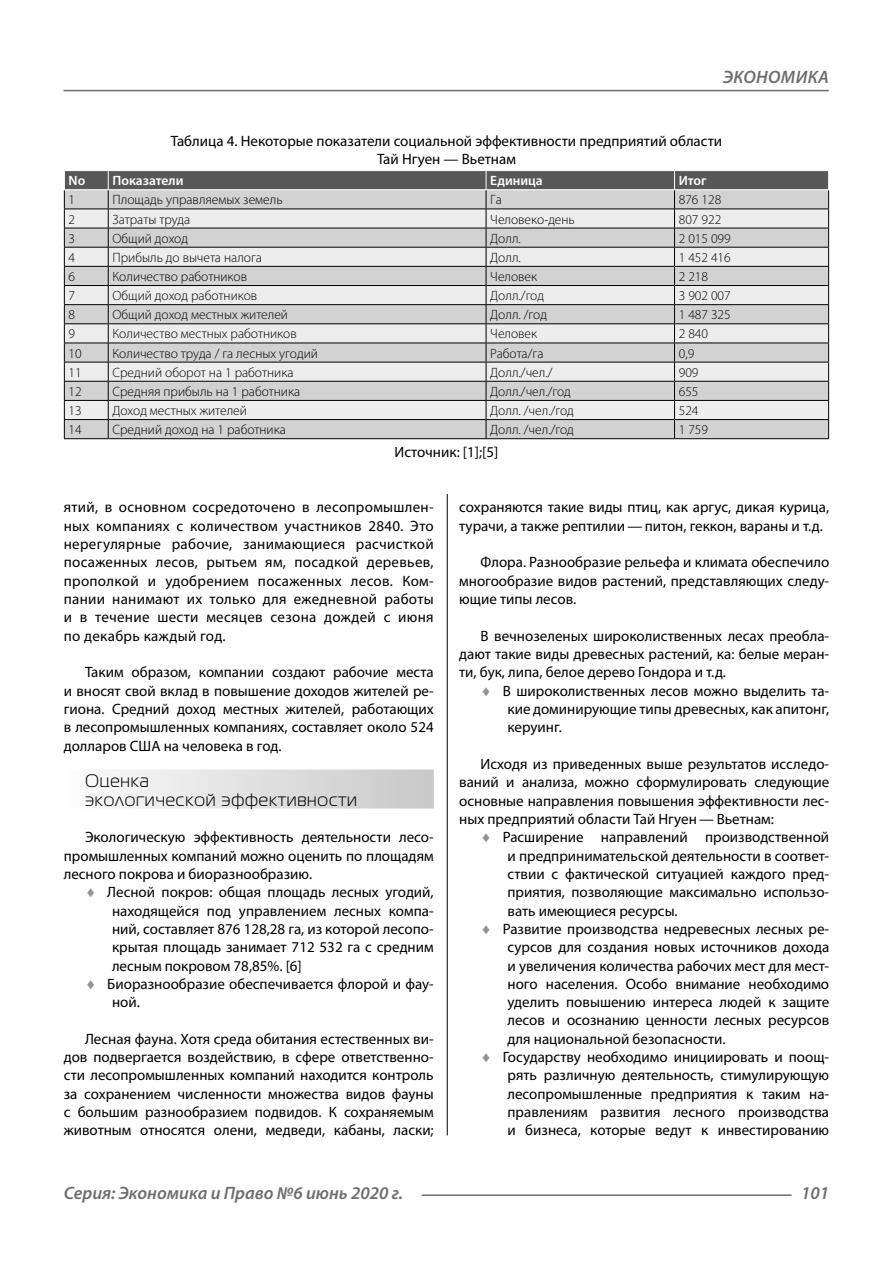
<style>
.page{position:relative;width:893px;height:1263px;background:#fff}
.page>*{position:absolute;margin:0;border:0;box-sizing:border-box;transform-origin:0 0}
.t1{font:italic 600 18px "Myriad Pro";color:#6e6e6e}
.Subheader_2lines{font:18px/18.3px "Magistral C";letter-spacing:.05em;color:#000}
.Normal{font:15px/18.3px "Myriad Pro";color:#000;text-align:justify}
.podpis{font:15px/18.3px "Myriad Pro";color:#000;text-align:center}
.Tab_content{font:300 13.5px "Myriad Pro";color:#000}
.Tab_header{font:600 13.5px "Myriad Pro";color:#fff}
.s1{color:#949494}
</style>
<div class="page">
<hr style="left:447px;top:128px;width:1px;height:1007px;background:#000">
<div style="left:64px;top:769px;width:370px;height:39px;background:linear-gradient(to right,#fcfcfc,#c8c8c8)"></div>
<div style="left:64px;top:128px;width:765px;height:366px;background:#fff"></div>
<hr style="left:64px;top:438px;width:44px;height:1px;background:#000">
<hr style="left:108px;top:438px;width:378px;height:1px;background:#000">
<hr style="left:486px;top:438px;width:188px;height:1px;background:#000">
<hr style="left:674px;top:438px;width:155px;height:1px;background:#000">
<svg style="left:64px;top:171px;width:765px;height:267px;background:#c9c9c9"></svg>
<hr style="left:64px;top:189px;width:44px;height:1px;background:#fff">
<hr style="left:108px;top:189px;width:378px;height:1px;background:#fff">
<hr style="left:486px;top:189px;width:188px;height:1px;background:#fff">
<hr style="left:674px;top:189px;width:155px;height:1px;background:#fff">
<hr style="left:63px;top:90px;width:766px;height:1px;background:#6e6e6e">
<hr style="left:422px;top:1194px;width:370px;height:2px;background:#6e6e6e">
<p class="t1" style="left:723px;top:66px;width:24px">Экономика</p>
<p class="podpis" style="left:171px;top:131px;width:553px">Таблица 4. Некоторые показатели социальной эффективности предприятий области<br>Тай Нгуен — Вьетнам</p>
<p class="Tab_header" style="left:69px;top:172px;width:18px">No</p>
<p class="Tab_header" style="left:112px;top:172px;width:73px">Показатели</p>
<p class="Tab_header" style="left:490px;top:172px;width:54px">Единица</p>
<p class="Tab_header" style="left:679px;top:172px;width:29px">Итог</p>
<p class="Tab_content" style="left:69px;top:192px;width:8px">1</p>
<p class="Tab_content" style="left:112px;top:192px;width:172px">Площадь управляемых земель</p>
<p class="Tab_content" style="left:490px;top:192px;width:13px">Гa</p>
<p class="Tab_content" style="left:679px;top:192px;width:44px">876 128</p>
<p class="Tab_content" style="left:69px;top:211px;width:8px">2</p>
<p class="Tab_content" style="left:112px;top:211px;width:79px">Затраты труда</p>
<p class="Tab_content" style="left:490px;top:211px;width:86px">Человеко-день</p>
<p class="Tab_content" style="left:679px;top:211px;width:44px">807 922</p>
<p class="Tab_content" style="left:69px;top:230px;width:8px">3</p>
<p class="Tab_content" style="left:112px;top:230px;width:77px">Общий доход</p>
<p class="Tab_content" style="left:490px;top:230px;width:32px">Долл.</p>
<p class="Tab_content" style="left:679px;top:230px;width:54px">2 015 099</p>
<p class="Tab_content" style="left:69px;top:249px;width:8px">4</p>
<p class="Tab_content" style="left:112px;top:249px;width:151px">Прибыль до вычета налога</p>
<p class="Tab_content" style="left:490px;top:249px;width:32px">Долл.</p>
<p class="Tab_content" style="left:679px;top:249px;width:54px">1 452 416</p>
<p class="Tab_content" style="left:69px;top:268px;width:8px">6</p>
<p class="Tab_content" style="left:112px;top:268px;width:136px">Количество работников</p>
<p class="Tab_content" style="left:490px;top:268px;width:48px">Человек</p>
<p class="Tab_content" style="left:679px;top:268px;width:31px">2 218</p>
<p class="Tab_content" style="left:69px;top:287px;width:8px">7</p>
<p class="Tab_content" style="left:112px;top:287px;width:146px">Общий доход работников</p>
<p class="Tab_content" style="left:490px;top:287px;width:55px">Долл./год</p>
<p class="Tab_content" style="left:679px;top:287px;width:54px">3 902 007</p>
<p class="Tab_content" style="left:69px;top:307px;width:8px">8</p>
<p class="Tab_content" style="left:112px;top:307px;width:177px">Общий доход местных жителей</p>
<p class="Tab_content" style="left:490px;top:307px;width:58px">Долл. /год</p>
<p class="Tab_content" style="left:679px;top:307px;width:54px">1 487 325</p>
<p class="Tab_content" style="left:69px;top:326px;width:8px">9</p>
<p class="Tab_content" style="left:112px;top:326px;width:186px">Количество местных работников</p>
<p class="Tab_content" style="left:490px;top:326px;width:48px">Человек</p>
<p class="Tab_content" style="left:679px;top:326px;width:31px">2 840</p>
<p class="Tab_content" style="left:69px;top:345px;width:15px">10</p>
<p class="Tab_content" style="left:112px;top:345px;width:207px">Количество труда / га лесных угодий</p>
<p class="Tab_content" style="left:490px;top:345px;width:55px">Работа/гa</p>
<p class="Tab_content" style="left:679px;top:345px;width:17px">0,9</p>
<p class="Tab_content" style="left:69px;top:364px;width:15px">11</p>
<p class="Tab_content" style="left:112px;top:364px;width:183px">Средний оборот на 1 работника</p>
<p class="Tab_content" style="left:490px;top:364px;width:64px">Долл./чел./</p>
<p class="Tab_content" style="left:679px;top:364px;width:21px">909</p>
<p class="Tab_content" style="left:69px;top:383px;width:15px">12</p>
<p class="Tab_content" style="left:112px;top:383px;width:189px">Средняя прибыль на 1 работника</p>
<p class="Tab_content" style="left:490px;top:383px;width:82px">Долл./чел./год</p>
<p class="Tab_content" style="left:679px;top:383px;width:21px">655</p>
<p class="Tab_content" style="left:69px;top:402px;width:15px">13</p>
<p class="Tab_content" style="left:112px;top:402px;width:136px">Доход местных жителей</p>
<p class="Tab_content" style="left:490px;top:402px;width:85px">Долл. /чел./год</p>
<p class="Tab_content" style="left:679px;top:402px;width:21px">524</p>
<p class="Tab_content" style="left:69px;top:422px;width:15px">14</p>
<p class="Tab_content" style="left:112px;top:422px;width:175px">Средний доход на 1 работника</p>
<p class="Tab_content" style="left:490px;top:422px;width:85px">Долл. /чел./год</p>
<p class="Tab_content" style="left:679px;top:422px;width:31px">1 759</p>
<p class="podpis" style="left:394px;top:443px;width:106px">Источник: [1];[5]</p>
<p class="Normal" style="left:64px;top:498px;width:371px">ятий, в основном сосредоточено в лесопромышлен&shy;ных компаниях с количеством участников 2840. Это нерегулярные рабочие, занимающиеся расчисткой посаженных лесов, рытьем ям, посадкой деревьев, прополкой и удобрением посаженных лесов. Ком&shy;пании нанимают их только для ежедневной работы и в течение шести месяцев сезона дождей с июня по декабрь каждый год.</p>
<p class="Normal" style="left:64px;top:663px;width:371px;text-indent:21px">Таким образом, компании создают рабочие места и вносят свой вклад в повышение доходов жителей ре&shy;гиона. Средний доход местных жителей, работающих в лесопромышленных компаниях, составляет около 524 долларов США на человека в год.</p>
<p class="Subheader_2lines" style="left:85px;top:772px;width:273px">Оценка<br>экологической эффективности</p>
<p class="Normal" style="left:64px;top:828px;width:371px;text-indent:21px">Экологическую эффективность деятельности лесо&shy;промышленных компаний можно оценить по площадям лесного покрова и биоразнообразию.</p>
<p class="Normal" style="left:112px;top:883px;width:323px;text-indent:-27px"><span class="s1">♦</span> Лесной покров: общая площадь лесных угодий, находящейся под управлением лесных компа&shy;ний, cоставляет 876 128,28 га, из которой лесопо&shy;крытая площадь занимает 712 532 га с средним лесным покровом 78,85%. [6]</p>
<p class="Normal" style="left:112px;top:974px;width:323px;text-indent:-27px"><span class="s1">♦</span> Биоразнообразие обеспечивается флорой и фау&shy;ной.</p>
<p class="Normal" style="left:64px;top:1029px;width:371px;text-indent:21px">Лесная фауна. Хотя среда обитания естественных ви&shy;дов подвергается воздействию, в сфере ответственно&shy;сти лесопромышленных компаний находится контроль за сохранением численности множества видов фауны с большим разнообразием подвидов. К сохраняемым животным относятся олени, медведи, кабаны, ласки;</p>
<p class="Normal" style="left:459px;top:498px;width:371px">сохраняются такие виды птиц, как аргус, дикая курица, турачи, а также рептилии — питон, геккон, вараны и т.д.</p>
<p class="Normal" style="left:459px;top:553px;width:371px;text-indent:21px">Флора. Разнообразие рельефа и климата обеспечило многообразие видов растений, представляющих следу&shy;ющие типы лесов.</p>
<p class="Normal" style="left:459px;top:626px;width:371px;text-indent:21px">В вечнозеленых широколиственных лесах преобла&shy;дают такие виды древесных растений, ка: белые меран&shy;ти, бук, липа, белое дерево Гондора и т.д.</p>
<p class="Normal" style="left:507px;top:681px;width:323px;text-indent:-27px"><span class="s1">♦</span> В широколиственных лесов можно выделить та&shy;кие доминирующие типы древесных, как апитонг, керуинг.</p>
<p class="Normal" style="left:459px;top:754px;width:371px;text-indent:21px">Исходя из приведенных выше результатов исследо&shy;ваний и анализа, можно сформулировать следующие основные направления повышения эффективности лес&shy;ных предприятий области Тай Нгуен — Вьетнам:</p>
<p class="Normal" style="left:507px;top:828px;width:323px;text-indent:-27px"><span class="s1">♦</span> Расширение направлений производственной и предпринимательской деятельности в соответ&shy;ствии с фактической ситуацией каждого пред&shy;приятия, позволяющие максимально использо&shy;вать имеющиеся ресурсы.</p>
<p class="Normal" style="left:507px;top:919px;width:323px;text-indent:-27px"><span class="s1">♦</span> Развитие производства недревесных лесных ре&shy;сурсов для создания новых источников дохода и увеличения количества рабочих мест для мест&shy;ного населения. Особо внимание необходимо уделить повышению интереса людей к защите лесов и осознанию ценности лесных ресурсов для национальной безопасности.</p>
<p class="Normal" style="left:507px;top:1048px;width:323px;text-indent:-27px"><span class="s1">♦</span> Государству необходимо инициировать и поощ&shy;рять различную деятельность, стимулирующую лесопромышленные предприятия к таким на&shy;правлениям развития лесного производства и бизнеса, которые ведут к инвестированию</p>
<p class="t1" style="left:64px;top:1182px;width:341px">Серия: Экономика и Право №6 июнь 2020 г.</p>
<p class="t1" style="left:801px;top:1182px;width:30px">101</p>
</div>
